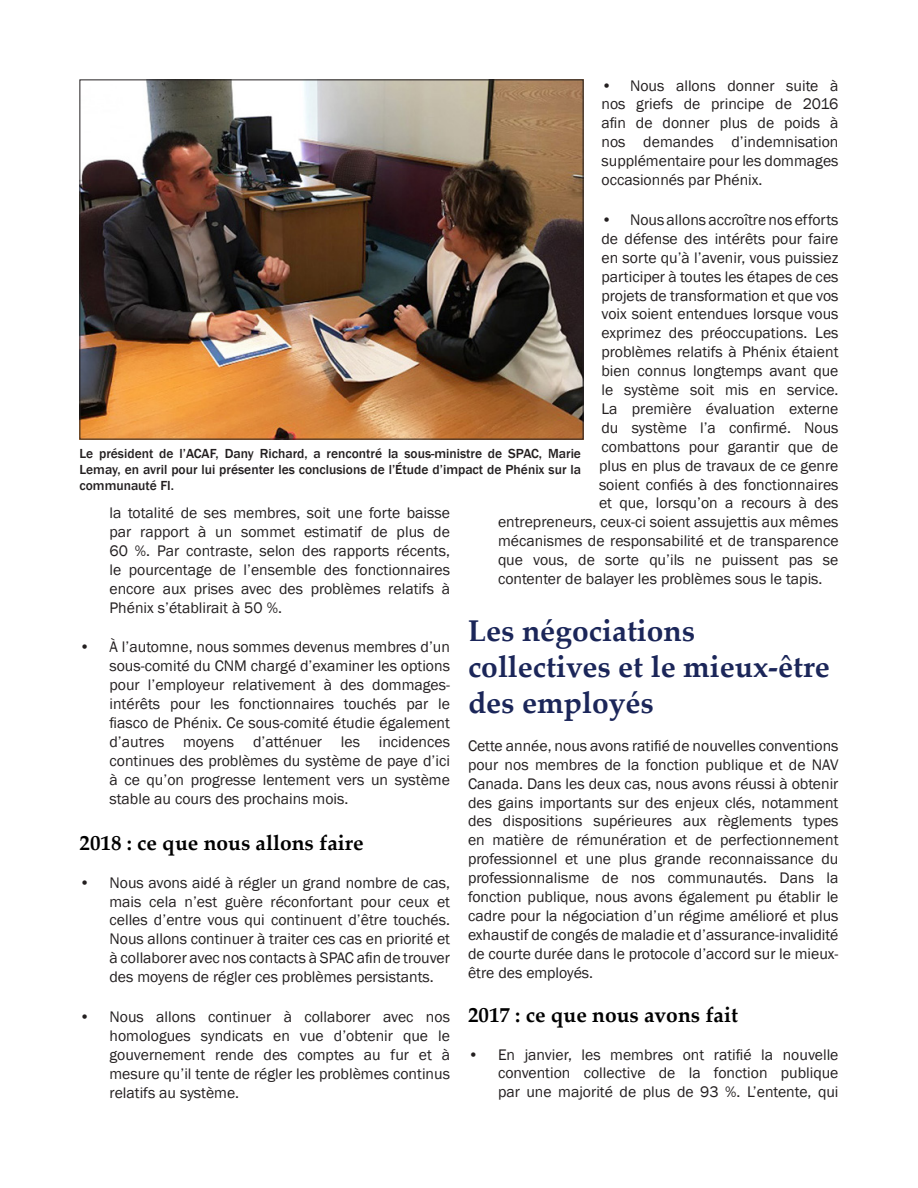
<style>
.page{position:relative;width:918px;height:1188px;background:#fff}
.page>*{position:absolute;margin:0;border:0;box-sizing:border-box;transform-origin:0 0}
.Header_2{font:700 30px/36px "Palatino Linotype";color:#1b2659}
.Header_3{font:700 21px "Palatino Linotype";color:#000}
.t1{font:15.75px/18.9px "Franklin Gothic";color:#231f20;text-align:justify}
.Captions{font:500 13.5px/16.2px "Franklin Gothic";color:#231f20;text-align:justify}
</style>
<div class="page">
<img style="left:82px;top:82px;width:500px;height:356px">
<p class="t1" style="left:602px;top:76px;width:239px">• Nous allons donner suite à nos griefs de principe de 2016 afin de donner plus de poids à nos demandes d’indemnisation supplémentaire pour les dommages occasionnés par Phénix.</p>
<p class="t1" style="left:602px;top:211px;width:239px">• Nous allons accroître nos efforts</p>
<p class="t1" style="left:602px;top:229px;width:239px">de défense des intérêts pour faire</p>
<p class="t1" style="left:602px;top:248px;width:239px">en sorte qu’à l’avenir, vous puissiez</p>
<p class="t1" style="left:602px;top:267px;width:239px">participer à toutes les étapes de ces</p>
<p class="t1" style="left:602px;top:286px;width:239px">projets de transformation et que vos</p>
<p class="t1" style="left:602px;top:305px;width:239px">voix soient entendues lorsque vous</p>
<p class="t1" style="left:602px;top:324px;width:239px">exprimez des préoccupations. Les</p>
<p class="t1" style="left:602px;top:343px;width:239px">problèmes relatifs à Phénix étaient</p>
<p class="t1" style="left:602px;top:362px;width:239px">bien connus longtemps avant que</p>
<p class="t1" style="left:602px;top:381px;width:239px">le système soit mis en service.</p>
<p class="t1" style="left:602px;top:400px;width:239px">La première évaluation externe</p>
<p class="t1" style="left:602px;top:418px;width:239px">du système l’a confirmé. Nous</p>
<p class="t1" style="left:602px;top:437px;width:239px">combattons pour garantir que de</p>
<p class="t1" style="left:599px;top:456px;width:241px">plus en plus de travaux de ce genre</p>
<p class="t1" style="left:599px;top:475px;width:241px">soient confiés à des fonctionnaires</p>
<p class="t1" style="left:599px;top:494px;width:241px">et que, lorsqu’on a recours à des</p>
<p class="t1" style="left:498px;top:513px;width:342px">entrepreneurs, ceux-ci soient assujettis aux mêmes</p>
<p class="t1" style="left:498px;top:532px;width:342px">mécanismes de responsabilité et de transparence</p>
<p class="t1" style="left:498px;top:551px;width:342px">que vous, de sorte qu’ils ne puissent pas se</p>
<p class="t1" style="left:498px;top:570px;width:326px">contenter de balayer les problèmes sous le tapis.</p>
<p class="Header_2" style="left:468px;top:612px;width:363px">Les négociations collectives et le mieux-être des employés</p>
<p class="t1" style="left:468px;top:736px;width:372px">Cette année, nous avons ratifié de nouvelles conventions pour nos membres de la fonction publique et de NAV Canada. Dans les deux cas, nous avons réussi à obtenir des gains importants sur des enjeux clés, notamment des dispositions supérieures aux règlements types en matière de rémunération et de perfectionnement professionnel et une plus grande reconnaissance du professionnalisme de nos communautés. Dans la fonction publique, nous avons également pu établir le cadre pour la négociation d’un régime amélioré et plus exhaustif de congés de maladie et d’assurance-invalidité de courte durée dans le protocole d’accord sur le mieux&shy;être des employés.</p>
<p class="Header_3" style="left:468px;top:1000px;width:272px">2017 : ce que nous avons fait</p>
<p class="t1" style="left:498px;top:1045px;width:342px;text-indent:-30px">• En janvier, les membres ont ratifié la nouvelle convention collective de la fonction publique par une majorité de plus de 93 %. L’entente, qui</p>
<p class="Captions" style="left:80px;top:445px;width:503px">Le président de l’ACAF, Dany Richard, a rencontré la sous-ministre de SPAC, Marie Lemay, en avril pour lui présenter les conclusions de l’Étude d’impact de Phénix sur la communauté FI.</p>
<p class="t1" style="left:110px;top:504px;width:342px">la totalité de ses membres, soit une forte baisse par rapport à un sommet estimatif de plus de 60 %. Par contraste, selon des rapports récents, le pourcentage de l’ensemble des fonctionnaires encore aux prises avec des problèmes relatifs à Phénix s’établirait à 50 %.</p>
<p class="t1" style="left:110px;top:638px;width:342px;text-indent:-30px">• À l’automne, nous sommes devenus membres d’un sous-comité du CNM chargé d’examiner les options pour l’employeur relativement à des dommages&shy;intérêts pour les fonctionnaires touchés par le fiasco de Phénix. Ce sous-comité étudie également d’autres moyens d’atténuer les incidences continues des problèmes du système de paye d’ici à ce qu’on progresse lentement vers un système stable au cours des prochains mois.</p>
<p class="Header_3" style="left:80px;top:828px;width:286px">2018 : ce que nous allons faire</p>
<p class="t1" style="left:110px;top:873px;width:342px;text-indent:-30px">• Nous avons aidé à régler un grand nombre de cas, mais cela n’est guère réconfortant pour ceux et celles d’entre vous qui continuent d’être touchés.<br>Nous allons continuer à traiter ces cas en priorité et à collaborer avec nos contacts à SPAC afin de trouver des moyens de régler ces problèmes persistants.</p>
<p class="t1" style="left:110px;top:1008px;width:342px;text-indent:-30px">• Nous allons continuer à collaborer avec nos homologues syndicats en vue d’obtenir que le gouvernement rende des comptes au fur et à mesure qu’il tente de régler les problèmes continus relatifs au système.</p>
</div>
